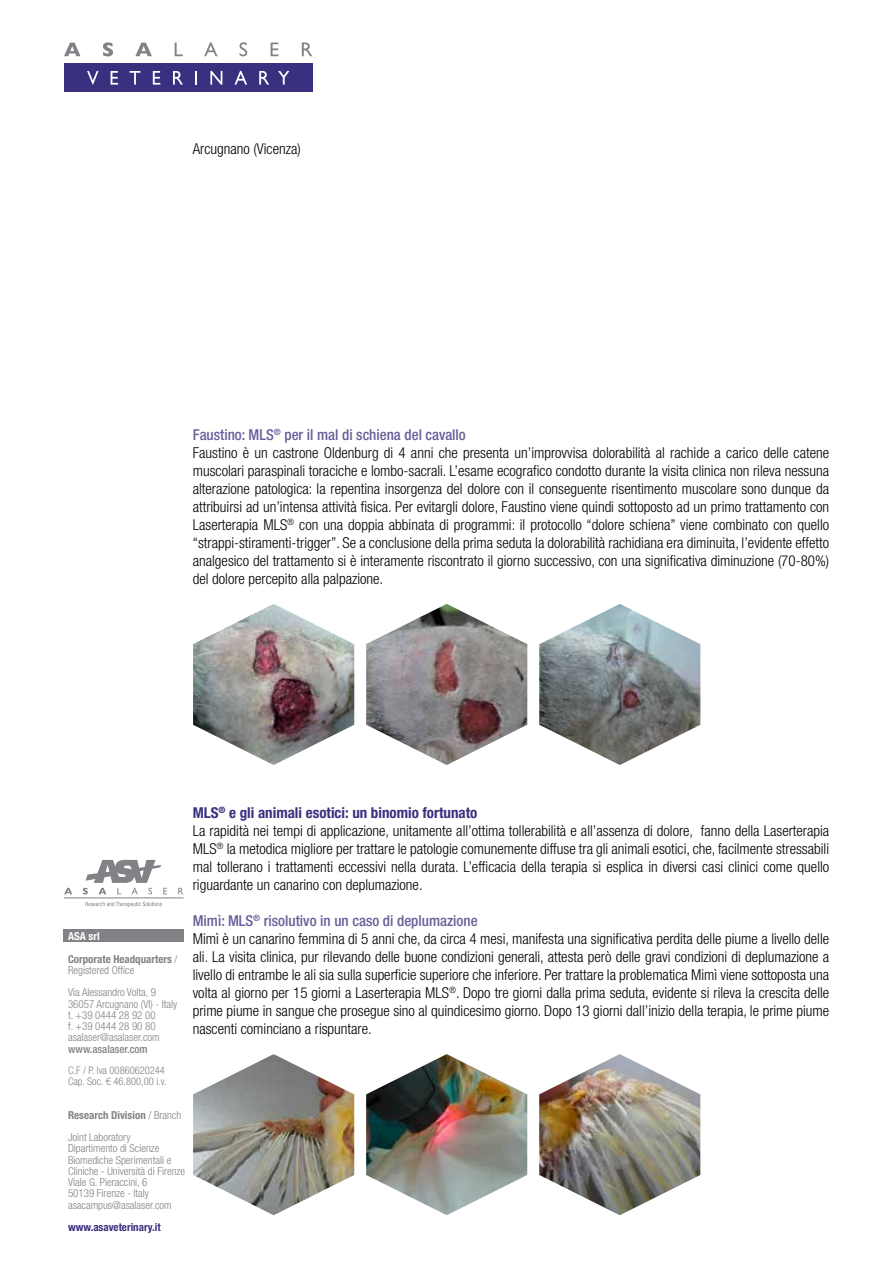
<style>
.page{position:relative;width:893px;height:1263px;background:#fff}
.page>*{position:absolute;margin:0;border:0;box-sizing:border-box;transform-origin:0 0}
.t1{font:300 condensed 15px/18px "Helvetica Neue LT Std";color:#000}
.t2{font:300 condensed 10.95px/11.2px "Helvetica Neue LT Std";color:#808285}
.t3{font:700 condensed 10.95px/22.5px "Helvetica Neue LT Std";color:#808285}
.t4{font:700 condensed 10.95px "Helvetica Neue LT Std";color:#39307f}
.t5{font:500 condensed 10.95px "Helvetica Neue LT Std";color:#808285}
.t6{font:300 condensed 10.5px/11.2px "Helvetica Neue LT Std";color:#808285}
.s1{font-weight:500;color:#695e99}
.s2{color:#fff}
.s3{font-weight:300}
.s4{font-stretch:normal}
.s5{font-weight:700}
.s6{font-weight:700;color:#39307f}
</style>
<div class="page">
<img style="left:193px;top:604px;width:161px;height:161px">
<img style="left:193px;top:1054px;width:161px;height:161px">
<img style="left:366px;top:604px;width:161px;height:161px">
<img style="left:366px;top:1054px;width:161px;height:161px">
<img style="left:539px;top:604px;width:161px;height:161px">
<img style="left:539px;top:1054px;width:161px;height:161px">
<div style="left:64px;top:929px;width:120px;height:13px;background:#808285"></div>
<svg style="left:64px;top:42px;width:248px;height:14px"></svg>
<div style="left:64px;top:64px;width:249px;height:28px;background:#39307f"></div>
<svg style="left:87px;top:71px;width:12px;height:14px"></svg>
<svg style="left:111px;top:71px;width:7px;height:14px"></svg>
<svg style="left:130px;top:71px;width:10px;height:14px"></svg>
<svg style="left:153px;top:71px;width:7px;height:14px"></svg>
<svg style="left:173px;top:71px;width:10px;height:14px"></svg>
<svg style="left:195px;top:71px;width:2px;height:14px"></svg>
<svg style="left:210px;top:71px;width:12px;height:14px"></svg>
<svg style="left:234px;top:71px;width:13px;height:14px"></svg>
<svg style="left:259px;top:71px;width:10px;height:14px"></svg>
<svg style="left:278px;top:71px;width:11px;height:14px"></svg>
<svg style="left:85px;top:902px;width:77px;height:5px"></svg>
<svg style="left:64px;top:860px;width:119px;height:34px"></svg>
<hr style="left:64px;top:898px;width:120px;height:1px;background:#808285">
<p class="t1" style="left:193px;top:140px;width:109px">Arcugnano (Vicenza)</p>
<p class="t1" style="left:193px;top:425px;width:638px"><span class="s1">Faustino: MLS</span><sup>®</sup> <span class="s1">per il mal di schiena del cavallo<br></span>Faustino è un castrone Oldenburg di 4 anni che presenta un’improvvisa dolorabilità al rachide a carico delle catene muscolari paraspinali toraciche e lombo-sacrali. L’esame ecografico condotto durante la visita clinica non rileva nessuna alterazione patologica: la repentina insorgenza del dolore con il conseguente risentimento muscolare sono dunque da attribuirsi ad un’intensa attività fisica. Per evitargli dolore, Faustino viene quindi sottoposto ad un primo trattamento con Laserterapia MLS<sup>®</sup> con una doppia abbinata di programmi: il protocollo “dolore schiena” viene combinato con quello “strappi-stiramenti-trigger”. Se a conclusione della prima seduta la dolorabilità rachidiana era diminuita, l’evidente effetto analgesico del trattamento si è interamente riscontrato il giorno successivo, con una significativa diminuzione (70-80%) del dolore percepito alla palpazione.</p>
<p class="t3" style="left:68px;top:925px;width:111px"><span class="s2">ASA srl<br></span>Corporate Headquarters <span class="s3">/</span></p>
<p class="t2" style="left:68px;top:959px;width:89px;line-height:22.5px">Registered Office<br>Via Alessandro Volta, 9</p>
<p class="t2" style="left:68px;top:998px;width:111px">36057 Arcugnano (VI) - Italy t. +39 0444 28 92 00<br>f. +39 0444 28 90 80 asalaser@asalaser.com</p>
<p class="t5" style="left:68px;top:1042px;width:81px">www.asalaser.com</p>
<p class="t6" style="left:68px;top:1064px;width:100px">C.F / P. Iva 00860620244<br>Cap. Soc. <span class="s4">€</span> 46.800,00 i.v.</p>
<p class="t2" style="left:68px;top:1103px;width:115px;line-height:22.5px"><span class="s5">Research Division</span> / Branch<br>Joint Laboratory</p>
<p class="t2" style="left:68px;top:1143px;width:119px">Dipartimento di Scienze<br>Biomediche Sperimentali e<br>Cliniche - Università di Firenze<br>Viale G. Pieraccini, 6<br>50139 Firenze - Italy asacampus@asalaser.com</p>
<p class="t4" style="left:68px;top:1220px;width:94px">www.asaveterinary.it</p>
<p class="t1" style="left:193px;top:803px;width:638px"><span class="s6">MLS</span><sup>®</sup> <span class="s6">e gli animali esotici: un binomio fortunato<br></span>La rapidità nei tempi di applicazione, unitamente all’ottima tollerabilità e all’assenza di dolore, fanno della Laserterapia MLS<sup>®</sup> la metodica migliore per trattare le patologie comunemente diffuse tra gli animali esotici, che, facilmente stressabili mal tollerano i trattamenti eccessivi nella durata. L’efficacia della terapia si esplica in diversi casi clinici come quello riguardante un canarino con deplumazione.</p>
<p class="t1" style="left:193px;top:911px;width:638px"><span class="s1">Mimì: MLS</span><sup>®</sup> <span class="s1">risolutivo in un caso di deplumazione<br></span>Mimì è un canarino femmina di 5 anni che, da circa 4 mesi, manifesta una significativa perdita delle piume a livello delle ali. La visita clinica, pur rilevando delle buone condizioni generali, attesta però delle gravi condizioni di deplumazione a livello di entrambe le ali sia sulla superficie superiore che inferiore. Per trattare la problematica Mimì viene sottoposta una volta al giorno per 15 giorni a Laserterapia MLS<sup>®</sup>. Dopo tre giorni dalla prima seduta, evidente si rileva la crescita delle prime piume in sangue che prosegue sino al quindicesimo giorno. Dopo 13 giorni dall’inizio della terapia, le prime piume nascenti cominciano a rispuntare.</p>
</div>
